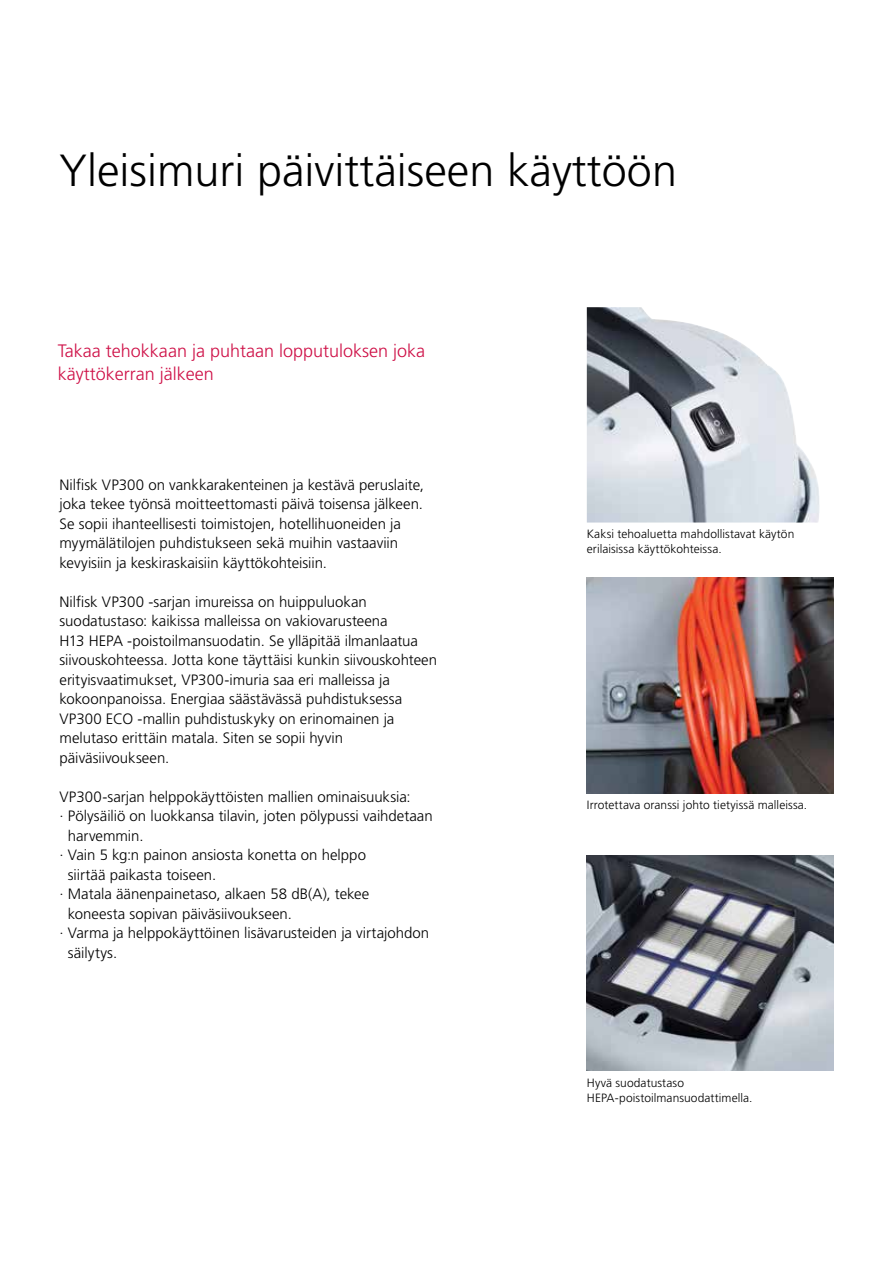
<style>
.page{position:relative;width:893px;height:1263px;background:#fff}
.page>*{position:absolute;margin:0;border:0;box-sizing:border-box;transform-origin:0 0}
.t1{font:300 45px "Frutiger LT Std";color:#000}
.t2{font:300 18px/22.5px "Frutiger LT Std";color:#ce0f46}
.t3{font:300 15px/19.5px "Frutiger LT Std";letter-spacing:-.005em;color:#000}
.t4{font:300 12px/14.4px "Frutiger LT Std";letter-spacing:.005em;color:#000}
</style>
<div class="page">
<img style="left:587px;top:578px;width:246px;height:215px">
<img style="left:587px;top:855px;width:246px;height:215px">
<img style="left:587px;top:307px;width:233px;height:215px">
<h1 class="t1" style="left:60px;top:145px;width:619px">Yleisimuri päivittäiseen käyttöön</h1>
<p class="t2" style="left:58px;top:340px;width:369px">Takaa tehokkaan ja puhtaan lopputuloksen joka käyttökerran jälkeen</p>
<p class="t3" style="left:60px;top:475px;width:366px">Nilfisk VP300 on vankkarakenteinen ja kestävä peruslaite, joka tekee työnsä moitteettomasti päivä toisensa jälkeen.<br>Se sopii ihanteellisesti toimistojen, hotellihuoneiden ja myymälätilojen puhdistukseen sekä muihin vastaaviin kevyisiin ja keskiraskaisiin käyttökohteisiin.</p>
<p class="t3" style="left:60px;top:592px;width:379px">Nilfisk VP300 -sarjan imureissa on huippuluokan suodatustaso: kaikissa malleissa on vakiovarusteena<br>H13 HEPA -poistoilmansuodatin. Se ylläpitää ilmanlaatua siivouskohteessa. Jotta kone täyttäisi kunkin siivouskohteen erityisvaatimukset, VP300-imuria saa eri malleissa ja kokoonpanoissa. Energiaa säästävässä puhdistuksessa VP300 ECO -mallin puhdistuskyky on erinomainen ja melutaso erittäin matala. Siten se sopii hyvin päiväsiivoukseen.</p>
<p class="t3" style="left:60px;top:787px;width:353px">VP300-sarjan helppokäyttöisten mallien ominaisuuksia:</p>
<p class="t3" style="left:60px;top:807px;width:375px">· Pölysäiliö on luokkansa tilavin, joten pölypussi vaihdetaan</p>
<p class="t3" style="left:68px;top:826px;width:77px">harvemmin.</p>
<p class="t3" style="left:60px;top:846px;width:308px">· Vain 5 kg:n painon ansiosta konetta on helppo</p>
<p class="t3" style="left:68px;top:865px;width:150px">siirtää paikasta toiseen.</p>
<p class="t3" style="left:60px;top:885px;width:311px">· Matala äänenpainetaso, alkaen 58 dB(A), tekee</p>
<p class="t3" style="left:68px;top:904px;width:226px">koneesta sopivan päiväsiivoukseen.</p>
<p class="t3" style="left:60px;top:924px;width:371px">· Varma ja helppokäyttöinen lisävarusteiden ja virtajohdon</p>
<p class="t3" style="left:68px;top:943px;width:51px">säilytys.</p>
<p class="t4" style="left:587px;top:527px;width:209px">Kaksi tehoaluetta mahdollistavat käytön erilaisissa käyttökohteissa.</p>
<p class="t4" style="left:587px;top:798px;width:222px">Irrotettava oranssi johto tietyissä malleissa.</p>
<p class="t4" style="left:587px;top:1076px;width:167px">Hyvä suodatustaso<br>HEPA-poistoilmansuodattimella.</p>
</div>
